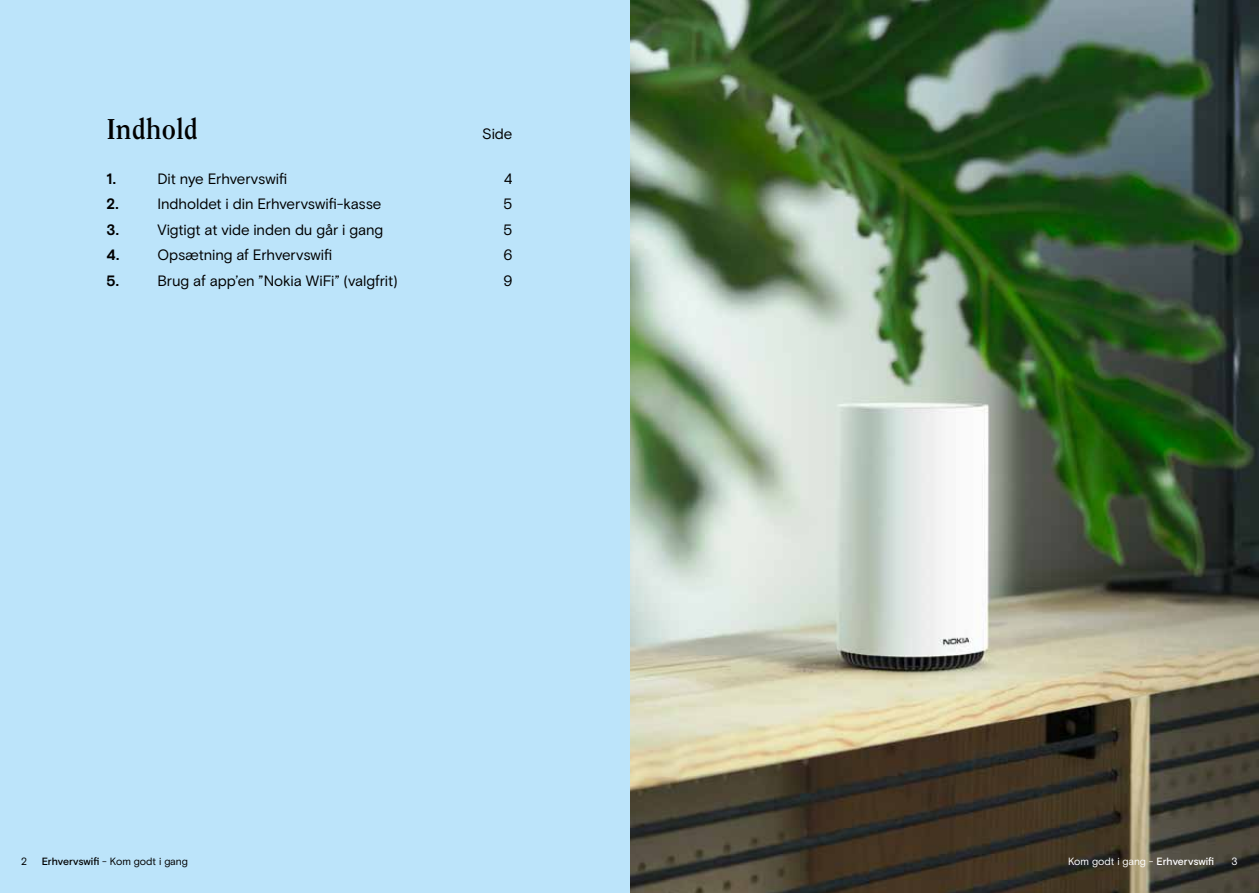
<style>
.page{position:relative;width:1259px;height:893px;background:#fff}
.page>*{position:absolute;margin:0;border:0;box-sizing:border-box;transform-origin:0 0}
.t1{font:700 28.5px "Clearface ITC Pro";color:#000}
.t2{font:15px/25.5px "Basis Grotesque Pro";letter-spacing:-.005em;color:#000;text-align:justify}
.t3{font:700 15px "Basis Grotesque Pro";color:#000}
.t4{font:10.5px "Basis Grotesque Pro";letter-spacing:-.005em;color:#fff}
.t5{font:10.5px "Basis Grotesque Pro";letter-spacing:-.005em;color:#000}
.s1{font-weight:500}
</style>
<div class="page">
<img style="left:629px;top:0;width:630px;height:893px">
<div style="left:0;top:0;width:629px;height:893px;background:#bce4fa"></div>
<h1 class="t1" style="left:106px;top:111px;width:93px">Indhold</h1>
<p class="t3" style="left:106px;top:170px;width:11px">1.</p>
<p class="t2" style="left:157px;top:166px;width:131px">Dit nye Erhvervswifi</p>
<p class="t3" style="left:106px;top:195px;width:14px">2.</p>
<p class="t2" style="left:157px;top:192px;width:226px">Indholdet i din Erhvervswifi-kasse</p>
<p class="t3" style="left:106px;top:221px;width:14px">3.</p>
<p class="t2" style="left:157px;top:217px;width:227px">Vigtigt at vide inden du går i gang</p>
<p class="t3" style="left:106px;top:246px;width:15px">4.</p>
<p class="t2" style="left:157px;top:243px;width:176px">Opsætning af Erhvervswifi</p>
<p class="t3" style="left:106px;top:272px;width:14px">5.</p>
<p class="t2" style="left:157px;top:268px;width:242px">Brug af app’en ”Nokia WiFi” (valgfrit)</p>
<p class="t2" style="left:482px;top:121px;width:32px">Side</p>
<p class="t2" style="left:503px;top:166px;width:11px">4<br>5<br>5<br>6<br>9</p>
<p class="t5" style="left:21px;top:855px;width:8px">2</p>
<p class="t5" style="left:42px;top:855px;width:147px"><span class="s1">Erhvervswifi</span> - Kom godt i gang</p>
<p class="t4" style="left:1068px;top:855px;width:147px">Kom godt i gang - <span class="s1">Erhvervswifi</span></p>
<p class="t4" style="left:1231px;top:855px;width:8px">3</p>
</div>
